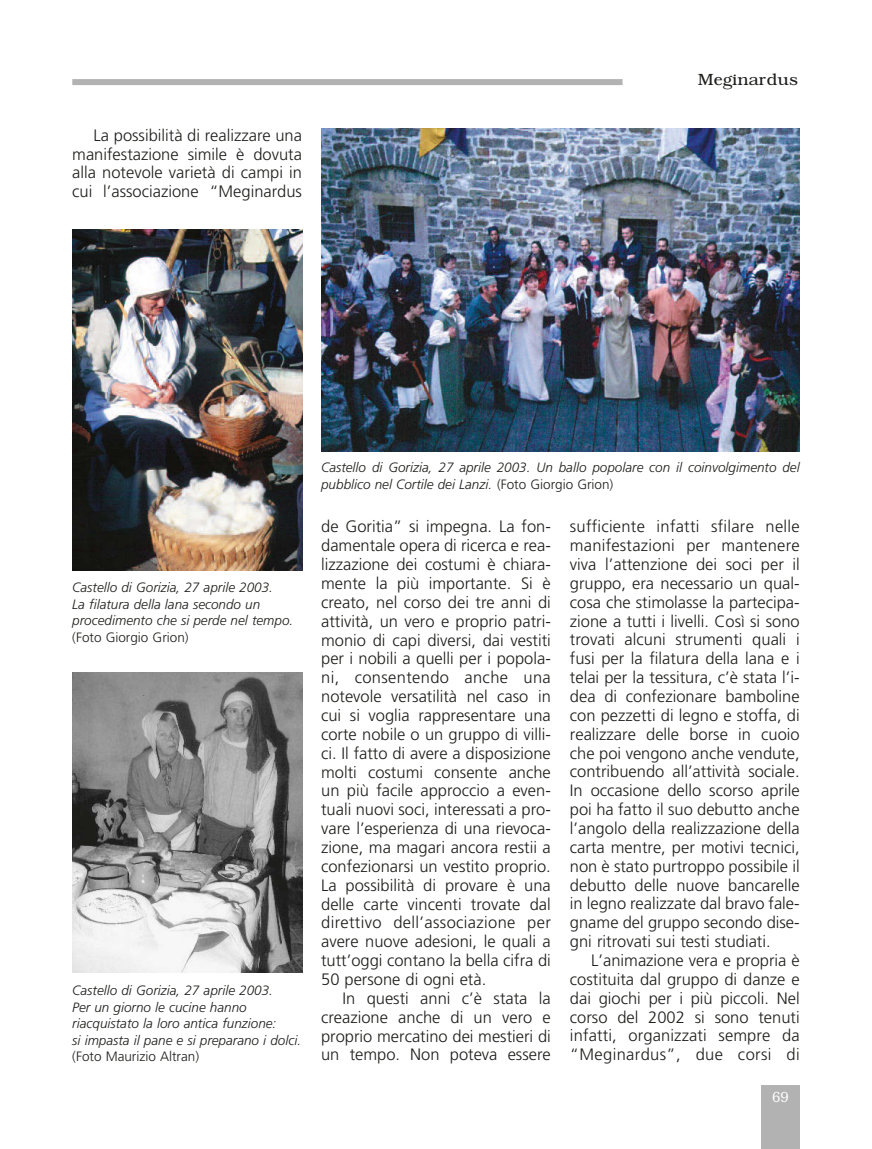
<style>
.page{position:relative;width:872px;height:1149px;background:#fff}
.page>*{position:absolute;margin:0;border:0;box-sizing:border-box;transform-origin:0 0}
.t1{font:16.5px/18.9px "Frutiger Light Yu";color:#1d1d1b;text-align:justify}
.t2{font:300 16.5px "Bookman";color:#1d1d1b;scale:1.05 1}
.t3{font:300 15px "Bookman";color:#fff;scale:.9 1}
.t4{font:13.5px/16.5px "Frutiger Light Italic Yu";color:#1d1d1b}
.t5{font:13.5px "Frutiger Light Yu";color:#1d1d1b}
.s1{font-family:"Frutiger Light Yu"}
</style>
<div class="page">
<div style="left:72px;top:79px;width:550px;height:6px;background:#b3b2b2"></div>
<img style="left:72px;top:672px;width:230px;height:300px">
<img style="left:321px;top:128px;width:478px;height:323px">
<img style="left:72px;top:230px;width:230px;height:340px">
<div style="left:761px;top:1084px;width:38px;height:64px;background:#b3b2b2"></div>
<p class="t1" style="left:72px;top:126px;width:231px;text-indent:21px">La possibilità di realizzare una manifestazione simile è dovuta alla notevole varietà di campi in cui l’associazione “Meginardus</p>
<p class="t2" style="left:698px;top:70px;width:97px">Meginardus</p>
<p class="t4" style="left:72px;top:579px;width:222px">Castello di Gorizia, 27 aprile 2003.<br>La filatura della lana secondo un procedimento che si perde nel tempo.</p>
<p class="t5" style="left:72px;top:629px;width:118px">(Foto Giorgio Grion)</p>
<p class="t4" style="left:72px;top:981px;width:230px">Castello di Gorizia, 27 aprile 2003.<br>Per un giorno le cucine hanno riacquistato la loro antica funzione:<br>si impasta il pane e si preparano i dolci.</p>
<p class="t5" style="left:72px;top:1048px;width:128px">(Foto Maurizio Altran)</p>
<p class="t4" style="left:321px;top:459px;width:480px">Castello di Gorizia, 27 aprile 2003. Un ballo popolare con il coinvolgimento del pubblico nel Cortile dei Lanzi. <span class="s1">(Foto Giorgio Grion)</span></p>
<p class="t1" style="left:321px;top:517px;width:231px">de Goritia” si impegna. La fon&shy;damentale opera di ricerca e rea&shy;lizzazione dei costumi è chiara&shy;mente la più importante. Si è creato, nel corso dei tre anni di attività, un vero e proprio patri&shy;monio di capi diversi, dai vestiti per i nobili a quelli per i popola&shy;ni, consentendo anche una notevole versatilità nel caso in cui si voglia rappresentare una corte nobile o un gruppo di villi&shy;ci. Il fatto di avere a disposizione molti costumi consente anche un più facile approccio a even&shy;tuali nuovi soci, interessati a pro&shy;vare l’esperienza di una rievoca&shy;zione, ma magari ancora restii a confezionarsi un vestito proprio.<br>La possibilità di provare è una delle carte vincenti trovate dal direttivo dell’associazione per avere nuove adesioni, le quali a tutt’oggi contano la bella cifra di 50 persone di ogni età.</p>
<p class="t1" style="left:321px;top:988px;width:231px;text-indent:21px">In questi anni c’è stata la creazione anche di un vero e proprio mercatino dei mestieri di un tempo. Non poteva essere</p>
<p class="t1" style="left:570px;top:517px;width:231px">sufficiente infatti sfilare nelle manifestazioni per mantenere viva l’attenzione dei soci per il gruppo, era necessario un qual&shy;cosa che stimolasse la partecipa&shy;zione a tutti i livelli. Così si sono trovati alcuni strumenti quali i fusi per la filatura della lana e i telai per la tessitura, c’è stata l’i&shy;dea di confezionare bamboline con pezzetti di legno e stoffa, di realizzare delle borse in cuoio che poi vengono anche vendute, contribuendo all’attività sociale.<br>In occasione dello scorso aprile poi ha fatto il suo debutto anche l’angolo della realizzazione della carta mentre, per motivi tecnici, non è stato purtroppo possibile il debutto delle nuove bancarelle in legno realizzate dal bravo fale&shy;gname del gruppo secondo dise&shy;gni ritrovati sui testi studiati.</p>
<p class="t1" style="left:570px;top:950px;width:231px;text-indent:21px">L’animazione vera e propria è costituita dal gruppo di danze e dai giochi per i più piccoli. Nel corso del 2002 si sono tenuti infatti, organizzati sempre da “Meginardus”, due corsi di</p>
<p class="t3" style="left:772px;top:1087px;width:20px">69</p>
</div>
